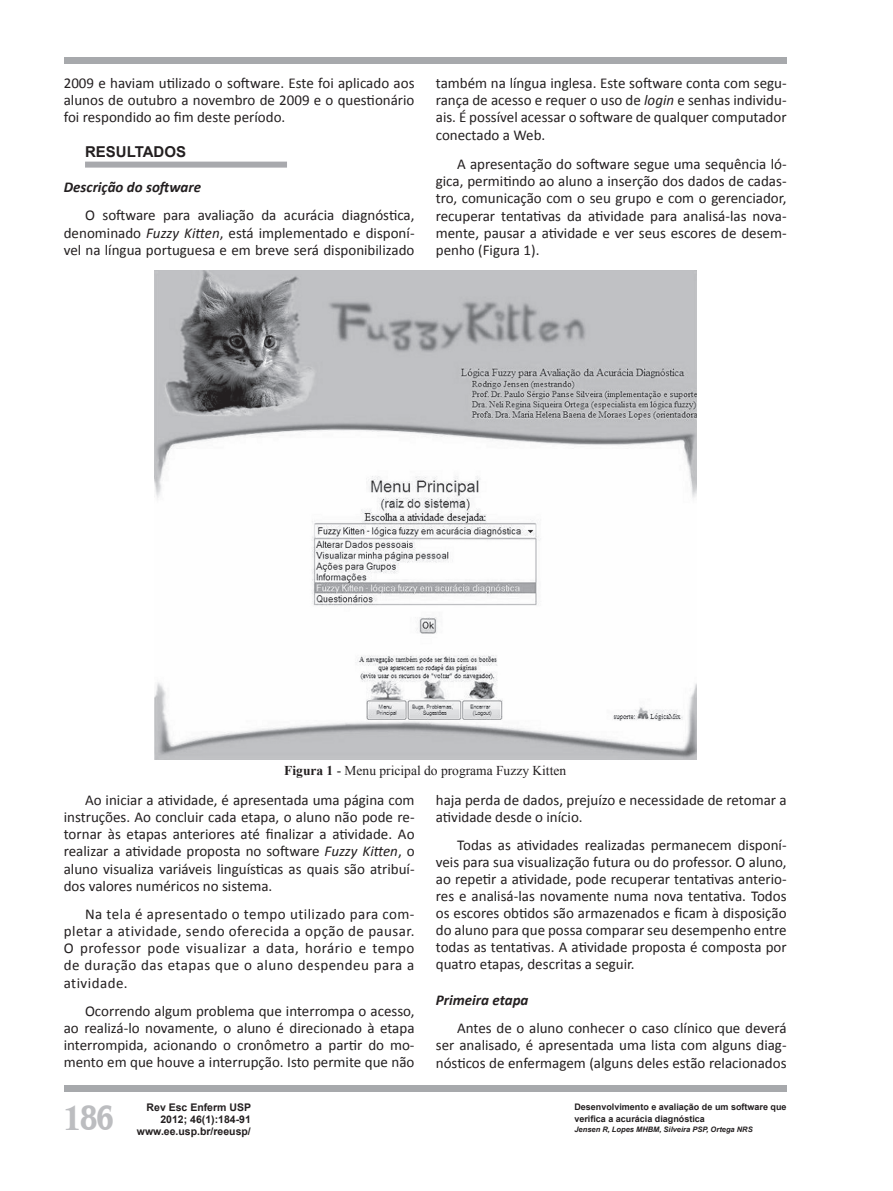
<style>
.page{position:relative;width:893px;height:1191px;background:#fff}
.page>*{position:absolute;margin:0;border:0;box-sizing:border-box;transform-origin:0 0}
.t1{font:700 36px "Benguiat IT Cby BT";color:#bcbdc0;scale:.7 1}
.t2{font:15px/17.2px "Calibri";color:#231f20;text-align:justify}
.t3{font:italic 700 15px "Calibri";color:#231f20}
.t4{font:700 15px "Arial";color:#231f20}
.t5{font:13.5px "Times New Roman";color:#231f20}
.t6{font:700 10.5px/12px "Arial";color:#231f20;text-align:right}
.t7{font:700 9px/12px "Arial";color:#231f20}
.t8{font:italic 700 7.5px "Arial";color:#231f20}
.s1{font-style:italic}
.s2{font-weight:700}
</style>
<div class="page">
<div style="left:64px;top:1084px;width:723px;height:7px;background:#a7a9ac"></div>
<div style="left:64px;top:57px;width:723px;height:7px;background:#a7a9ac"></div>
<div style="left:85px;top:162px;width:202px;height:6px;background:#a8a9ad"></div>
<img style="left:154px;top:270px;width:542px;height:489px">
<p class="t2" style="left:64px;top:73px;width:352px">2009 e haviam utilizado o software. Este foi aplicado aos alunos de outubro a novembro de 2009 e o questionário foi respondido ao fim deste período.</p>
<p class="t4" style="left:85px;top:142px;width:103px">RESULTADOS</p>
<p class="t3" style="left:64px;top:178px;width:139px">Descrição do software</p>
<p class="t2" style="left:64px;top:206px;width:352px;text-indent:21px">O software para avaliação da acurácia diagnóstica, denominado <span class="s1">Fuzzy Kitten</span>, está implementado e disponí&shy;vel na língua portuguesa e em breve será disponibilizado</p>
<p class="t2" style="left:436px;top:73px;width:352px">também na língua inglesa. Este software conta com segu&shy;rança de acesso e requer o uso de <span class="s1">login</span> e senhas individu&shy;ais. É possível acessar o software de qualquer computador conectado a Web.</p>
<p class="t2" style="left:436px;top:154px;width:352px;text-indent:21px">A apresentação do software segue uma sequência ló&shy;gica, permitindo ao aluno a inserção dos dados de cadas&shy;tro, comunicação com o seu grupo e com o gerenciador, recuperar tentativas da atividade para analisá-las nova&shy;mente, pausar a atividade e ver seus escores de desem&shy;penho (Figura 1).</p>
<p class="t5" style="left:284px;top:761px;width:283px"><span class="s2">Figura 1</span> - Menu pricipal do programa Fuzzy Kitten</p>
<p class="t2" style="left:64px;top:790px;width:352px;text-indent:21px">Ao iniciar a atividade, é apresentada uma página com instruções. Ao concluir cada etapa, o aluno não pode re&shy;tornar às etapas anteriores até finalizar a atividade. Ao realizar a atividade proposta no software <span class="s1">Fuzzy Kitten</span>, o aluno visualiza variáveis linguísticas as quais são atribuí&shy;dos valores numéricos no sistema.</p>
<p class="t2" style="left:64px;top:904px;width:352px;text-indent:21px">Na tela é apresentado o tempo utilizado para com&shy;pletar a atividade, sendo oferecida a opção de pausar.<br>O professor pode visualizar a data, horário e tempo de duração das etapas que o aluno despendeu para a atividade.</p>
<p class="t2" style="left:64px;top:1001px;width:352px;text-indent:21px">Ocorrendo algum problema que interrompa o acesso, ao realizá-lo novamente, o aluno é direcionado à etapa interrompida, acionando o cronômetro a partir do mo&shy;mento em que houve a interrupção. Isto permite que não</p>
<p class="t2" style="left:436px;top:790px;width:352px">haja perda de dados, prejuízo e necessidade de retomar a atividade desde o início.</p>
<p class="t2" style="left:436px;top:835px;width:352px;text-indent:21px">Todas as atividades realizadas permanecem disponí&shy;veis para sua visualização futura ou do professor. O aluno, ao repetir a atividade, pode recuperar tentativas anterio&shy;res e analisá-las novamente numa nova tentativa. Todos os escores obtidos são armazenados e ficam à disposição do aluno para que possa comparar seu desempenho entre todas as tentativas. A atividade proposta é composta por quatro etapas, descritas a seguir.</p>
<p class="t3" style="left:436px;top:991px;width:94px">Primeira etapa</p>
<p class="t2" style="left:436px;top:1019px;width:352px;text-indent:21px">Antes de o aluno conhecer o caso clínico que deverá ser analisado, é apresentada uma lista com alguns diag&shy;nósticos de enfermagem (alguns deles estão relacionados</p>
<h1 class="t1" style="left:64px;top:1095px;width:72px">186</h1>
<p class="t6" style="left:137px;top:1101px;width:116px">Rev Esc Enferm USP<br>2012; 46(1):184-91 www.ee.usp.br/reeusp/</p>
<p class="t7" style="left:574px;top:1100px;width:214px">Desenvolvimento e avaliação de um software que verifica a acurácia diagnóstica</p>
<p class="t8" style="left:574px;top:1124px;width:180px">Jensen R, Lopes MHBM, Silveira PSP, Ortega NRS</p>
</div>
